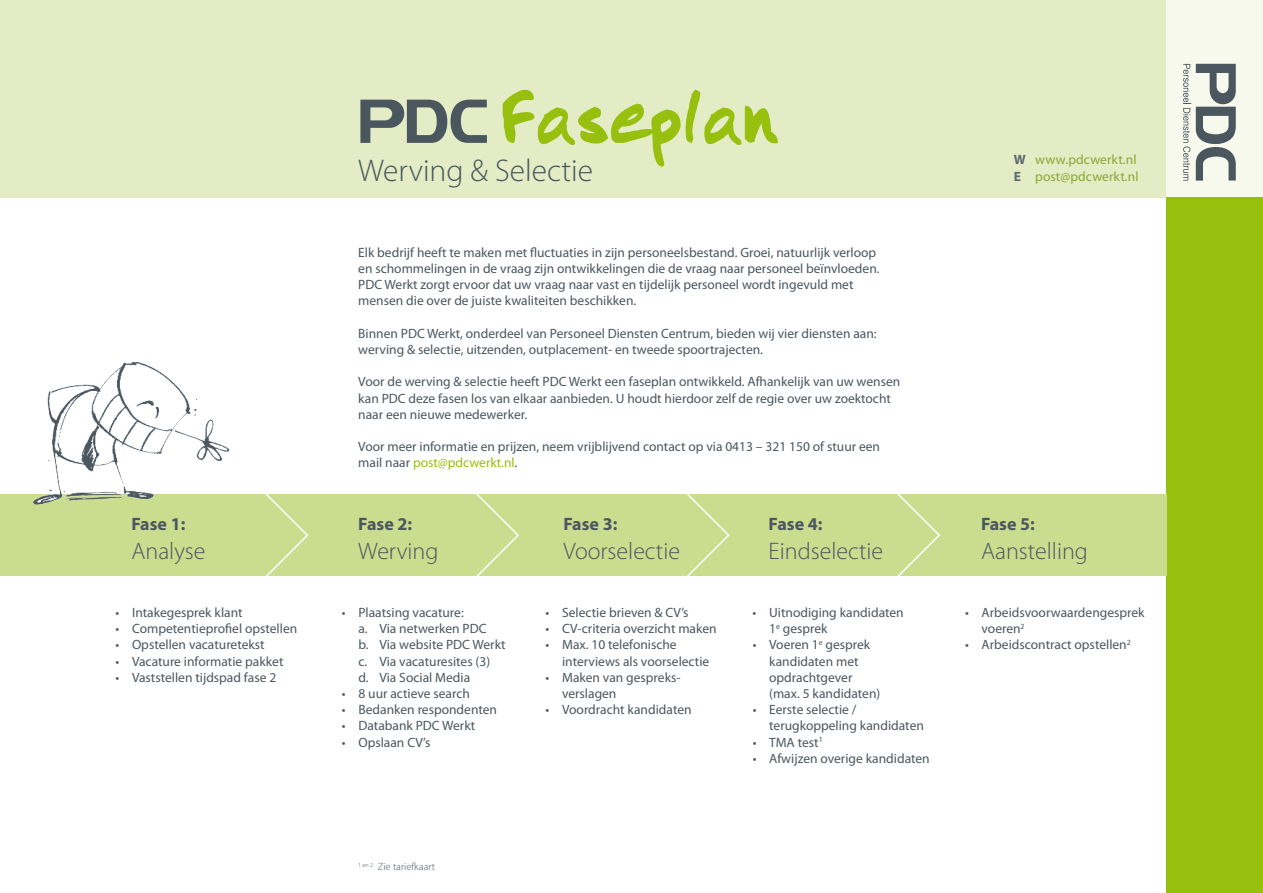
<style>
.page{position:relative;width:1263px;height:893px;background:#fff}
.page>*{position:absolute;margin:0;border:0;box-sizing:border-box;transform-origin:0 0}
.t1{font:60px "Did";color:#97bf0d}
.t2{font:300 31.5px "Myriad Pro";color:#4b575f}
.t3{font:300 24px "Myriad Pro";color:#4b575f}
.t4{font:700 18px "Myriad Pro";color:#4b575f}
.t5{font:13.5px/16.2px "Myriad Pro";color:#4b575f}
.t6{font:13.5px/16.5px "Myriad Pro";letter-spacing:.005em;color:#8aa831}
.t7{font:300 10.5px "Myriad Pro";color:#4b575f}
.s1{font-family:"Longview";color:#4b575f}
.s2{font-weight:700;color:#5d6971}
.s3{color:#97bf0d}
</style>
<div class="page">
<div style="left:0;top:0;width:1167px;height:198px;background:#e3ecc5"></div>
<div style="left:1167px;top:0;width:96px;height:198px;background:#f6f9ec"></div>
<div style="left:1167px;top:198px;width:96px;height:695px;background:#97bf0d"></div>
<svg style="left:1196px;top:64px;width:40px;height:117px"></svg>
<svg style="left:1183px;top:64px;width:7px;height:117px"></svg>
<div style="left:0;top:495px;width:1167px;height:81px;background:#cadc8e"></div>
<svg style="left:247px;top:494px;width:63px;height:82px"></svg>
<svg style="left:457px;top:494px;width:63px;height:82px"></svg>
<svg style="left:668px;top:494px;width:63px;height:82px"></svg>
<svg style="left:878px;top:494px;width:63px;height:82px"></svg>
<img style="left:29px;top:362px;width:205px;height:143px">
<h3 class="t4" style="left:131px;top:514px;width:55px">Fase 1:</h3>
<h3 class="t3" style="left:131px;top:537px;width:76px">Analyse</h3>
<p class="t5" style="left:116px;top:605px;width:129px">• Intakegesprek klant</p>
<p class="t5" style="left:116px;top:621px;width:183px">• Competentieprofiel opstellen</p>
<p class="t5" style="left:116px;top:637px;width:151px">• Opstellen vacaturetekst</p>
<p class="t5" style="left:116px;top:653px;width:169px">• Vacature informatie pakket</p>
<p class="t5" style="left:116px;top:669px;width:162px">• Vaststellen tijdspad fase 2</p>
<h1 class="t1" style="left:358px;top:85px;width:423px"><span class="s1">PDC</span> Faseplan</h1>
<h2 class="t2" style="left:358px;top:153px;width:236px">Werving &amp; Selectie</h2>
<p class="t6" style="left:1014px;top:152px;width:126px"><span class="s2">W</span> www.pdcwerkt.nl<br><span class="s2">E</span> post@pdcwerkt.nl</p>
<p class="t5" style="left:358px;top:244px;width:523px">Elk bedrijf heeft te maken met fluctuaties in zijn personeelsbestand. Groei, natuurlijk verloop en schommelingen in de vraag zijn ontwikkelingen die de vraag naar personeel beïnvloeden.<br>PDC Werkt zorgt ervoor dat uw vraag naar vast en tijdelijk personeel wordt ingevuld met mensen die over de juiste kwaliteiten beschikken.</p>
<p class="t5" style="left:358px;top:325px;width:520px">Binnen PDC Werkt, onderdeel van Personeel Diensten Centrum, bieden wij vier diensten aan: werving &amp; selectie, uitzenden, outplacement- en tweede spoortrajecten.</p>
<p class="t5" style="left:358px;top:374px;width:543px">Voor de werving &amp; selectie heeft PDC Werkt een faseplan ontwikkeld. Afhankelijk van uw wensen kan PDC deze fasen los van elkaar aanbieden. U houdt hierdoor zelf de regie over uw zoektocht naar een nieuwe medewerker.</p>
<p class="t5" style="left:358px;top:439px;width:523px">Voor meer informatie en prijzen, neem vrijblijvend contact op via 0413 – 321 150 of stuur een mail naar <span class="s3">post@pdcwerkt.nl</span>.</p>
<h3 class="t4" style="left:358px;top:514px;width:55px">Fase 2:</h3>
<h3 class="t3" style="left:358px;top:537px;width:82px">Werving</h3>
<p class="t5" style="left:358px;top:605px;width:149px;text-indent:-16px">• Plaatsing vacature:<br>a. Via netwerken PDC<br>b. Via website PDC Werkt c. Via vacaturesites (3)<br>d. Via Social Media</p>
<p class="t5" style="left:342px;top:686px;width:129px">• 8 uur actieve search</p>
<p class="t5" style="left:342px;top:702px;width:157px">• Bedanken respondenten</p>
<p class="t5" style="left:342px;top:718px;width:135px">• Databank PDC Werkt</p>
<p class="t5" style="left:342px;top:734px;width:90px">• Opslaan CV’s</p>
<h3 class="t4" style="left:563px;top:514px;width:55px">Fase 3:</h3>
<h3 class="t3" style="left:563px;top:537px;width:118px">Voorselectie</h3>
<p class="t5" style="left:546px;top:605px;width:145px">• Selectie brieven &amp; CV’s</p>
<p class="t5" style="left:546px;top:621px;width:173px">• CV-criteria overzicht maken</p>
<p class="t5" style="left:562px;top:637px;width:149px;text-indent:-16px">• Max. 10 telefonische interviews als voorselectie</p>
<p class="t5" style="left:562px;top:669px;width:119px;text-indent:-16px">• Maken van gespreks&shy;verslagen</p>
<p class="t5" style="left:546px;top:702px;width:148px">• Voordracht kandidaten</p>
<h3 class="t4" style="left:769px;top:514px;width:55px">Fase 4:</h3>
<h3 class="t3" style="left:769px;top:537px;width:116px">Eindselectie</h3>
<p class="t5" style="left:769px;top:605px;width:136px;text-indent:-16px">• Uitnodiging kandidaten<br>1<sup>e</sup> gesprek</p>
<p class="t5" style="left:769px;top:637px;width:113px;text-indent:-16px">• Voeren 1<sup>e</sup> gesprek kandidaten met opdrachtgever (max. 5 kandidaten)</p>
<p class="t5" style="left:769px;top:702px;width:156px;text-indent:-16px">• Eerste selectie / terugkoppeling kandidaten</p>
<p class="t5" style="left:753px;top:734px;width:72px">• TMA test<sup>1</sup></p>
<p class="t5" style="left:753px;top:750px;width:179px">• Afwijzen overige kandidaten</p>
<h3 class="t4" style="left:981px;top:514px;width:55px">Fase 5:</h3>
<h3 class="t3" style="left:981px;top:537px;width:108px">Aanstelling</h3>
<p class="t5" style="left:981px;top:605px;width:164px;text-indent:-16px">• Arbeidsvoorwaardengesprek voeren<sup>2</sup></p>
<p class="t5" style="left:965px;top:637px;width:167px">• Arbeidscontract opstellen<sup>2</sup></p>
<p class="t7" style="left:358px;top:861px;width:78px"><sup>1</sup> <sup>en</sup> <sup>2</sup> Zie tariefkaart</p>
</div>
